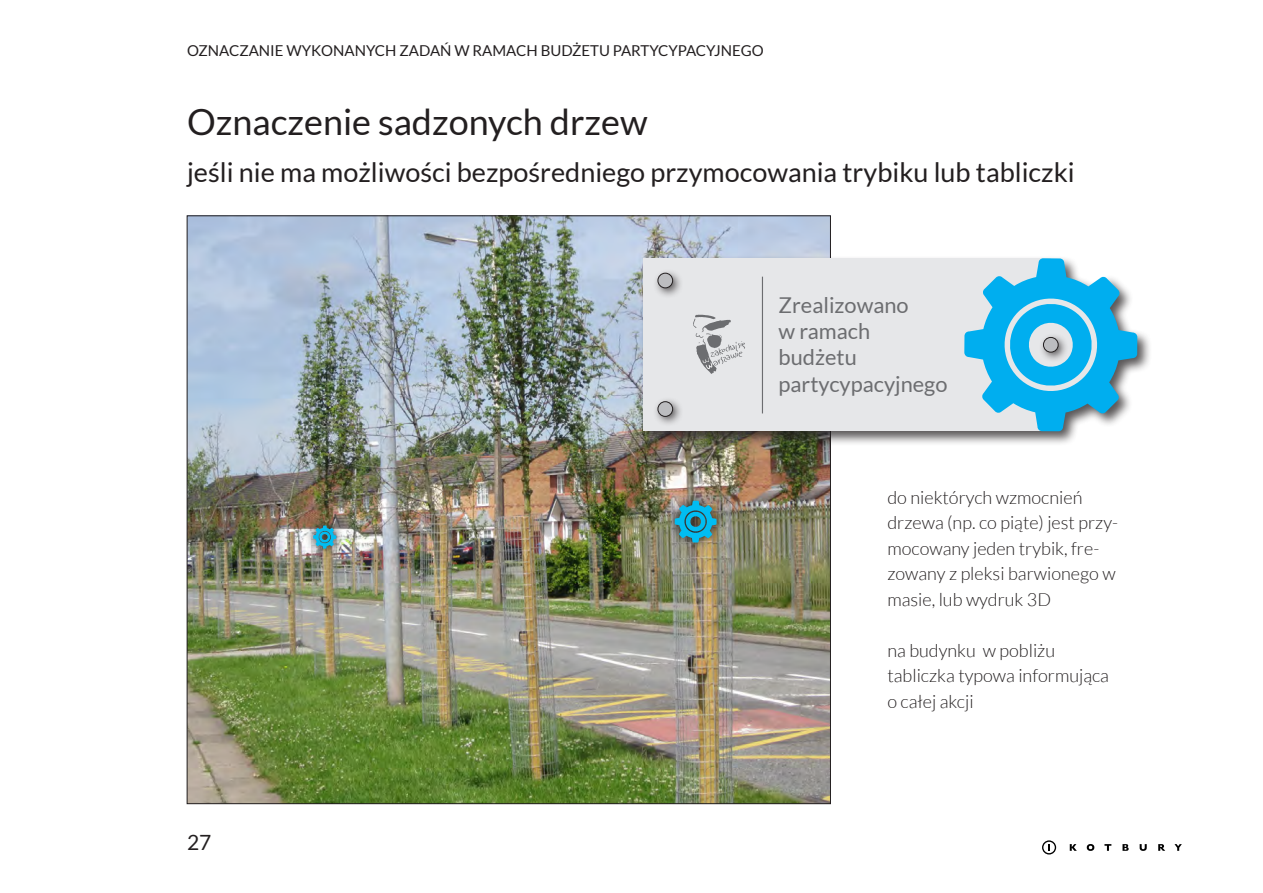
<style>
.page{position:relative;width:1263px;height:893px;background:#fff}
.page>*{position:absolute;margin:0;border:0;box-sizing:border-box;transform-origin:0 0}
.t1{font:36px "Lato";color:#231f20}
.t2{font:27px "Lato";color:#231f20}
.t3{font:21.75px "Lato";color:#6c6d70}
.t4{font:21px "Lato";color:#231f20}
.t5{font:300 18px/25.5px "Lato";color:#231f20}
.t6{font:15px "Lato";color:#231f20}
</style>
<div class="page">
<svg style="left:1174px;top:844px;width:8px;height:7px"></svg>
<svg style="left:1070px;top:844px;width:7px;height:7px"></svg>
<svg style="left:1158px;top:844px;width:7px;height:7px"></svg>
<svg style="left:1087px;top:844px;width:7px;height:7px"></svg>
<svg style="left:1140px;top:844px;width:7px;height:7px"></svg>
<svg style="left:1122px;top:844px;width:7px;height:7px"></svg>
<svg style="left:1104px;top:844px;width:7px;height:7px"></svg>
<svg style="left:1042px;top:840px;width:14px;height:14px"></svg>
<img style="left:189px;top:218px;width:640px;height:584px">
<svg style="left:665px;top:491px;width:60px;height:60px;background:#948975"></svg>
<svg style="left:675px;top:501px;width:41px;height:41px;background:#3597ad"></svg>
<svg style="left:303px;top:516px;width:42px;height:41px"></svg>
<svg style="left:313px;top:525px;width:23px;height:24px"></svg>
<div style="left:639px;top:255px;width:513px;height:191px;background:#231f20;opacity:.75"></div>
<div style="left:643px;top:258px;width:408px;height:173px;background:#e6e7e9"></div>
<hr style="left:762px;top:277px;width:1px;height:136px;background:#6c6d70">
<svg style="left:693px;top:314px;width:52px;height:60px"></svg>
<div style="left:653px;top:268px;width:30px;height:30px;background:#231f20;opacity:.75"></div>
<div style="left:658px;top:273px;width:15px;height:15px;background:#bcbdc0;border-radius:50%"></div>
<div style="left:658px;top:273px;width:15px;height:15px;border:1px solid #231f20;border-radius:50%"></div>
<div style="left:653px;top:396px;width:30px;height:31px;background:#231f20;opacity:.75"></div>
<div style="left:658px;top:402px;width:15px;height:14px;background:#bcbdc0;border-radius:50%"></div>
<div style="left:658px;top:402px;width:15px;height:14px;border:1px solid #231f20;border-radius:50%"></div>
<svg style="left:964px;top:258px;width:173px;height:173px"></svg>
<div style="left:1038px;top:332px;width:30px;height:30px;background:#231f20;opacity:.75"></div>
<div style="left:1043px;top:337px;width:15px;height:15px;background:#bcbdc0;border-radius:50%"></div>
<div style="left:1043px;top:337px;width:15px;height:15px;border:1px solid #231f20;border-radius:50%"></div>
<p class="t6" style="left:187px;top:42px;width:578px">OZNACZANIE WYKONANYCH ZADAŃ W RAMACH BUDŻETU PARTYCYPACYJNEGO</p>
<p class="t1" style="left:187px;top:102px;width:462px">Oznaczenie sadzonych drzew</p>
<p class="t2" style="left:187px;top:157px;width:889px">jeśli nie ma możliwości bezpośredniego przymocowania trybiku lub tabliczki</p>
<p class="t3" style="left:778px;top:293px;width:132px">Zrealizowano</p>
<p class="t3" style="left:778px;top:319px;width:93px">w ramach</p>
<p class="t3" style="left:778px;top:345px;width:80px">budżetu</p>
<p class="t3" style="left:778px;top:371px;width:170px">partycypacyjnego</p>
<p class="t4" style="left:187px;top:831px;width:26px">27</p>
<p class="t5" style="left:887px;top:484px;width:232px">do niektórych wzmocnień drzewa (np. co piąte) jest przy&shy;mocowany jeden trybik, fre&shy;zowany z pleksi barwionego w masie, lub wydruk 3D</p>
<p class="t5" style="left:887px;top:637px;width:169px">na budynku w pobliżu</p>
<p class="t5" style="left:887px;top:663px;width:223px">tabliczka typowa informująca</p>
<p class="t5" style="left:887px;top:688px;width:88px">o całej akcji</p>
</div>
